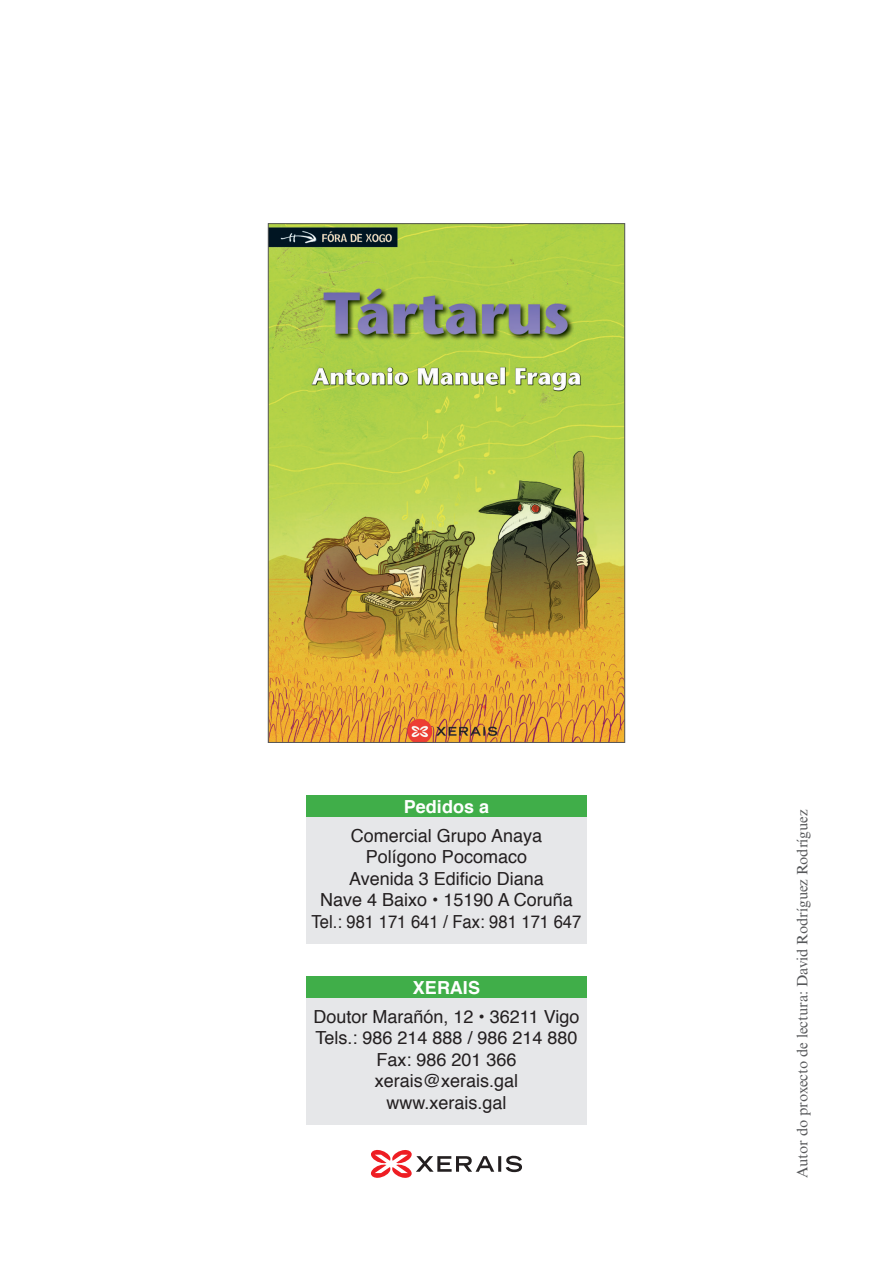
<style>
.page{position:relative;width:893px;height:1263px;background:#fff}
.page>*{position:absolute;margin:0;border:0;box-sizing:border-box;transform-origin:0 0}
.t1{font:18px "Helvetica";color:#231f20}
.t2{font:18px "Helvetica";color:#231f20;scale:.92 1}
.t3{font:700 18px "Helvetica";color:#fff}
.CORPO{font:15px "Times New Roman MT Std";color:#57585a}
</style>
<div class="page">
<img style="left:270px;top:225px;width:353px;height:516px">
<svg style="left:371px;top:1150px;width:151px;height:28px"></svg>
<div style="left:306px;top:811px;width:281px;height:133px;background:#e6e7e9"></div>
<div style="left:306px;top:795px;width:281px;height:21px;background:#40ae49"></div>
<div style="left:306px;top:992px;width:281px;height:133px;background:#e6e7e9"></div>
<div style="left:306px;top:976px;width:281px;height:21px;background:#40ae49"></div>
<p class="t3" style="left:404px;top:792px;width:87px">Pedidos a</p>
<p class="t1" style="left:351px;top:821px;width:193px">Comercial Grupo Anaya</p>
<p class="t1" style="left:366px;top:843px;width:163px">Polígono Pocomaco</p>
<p class="t1" style="left:349px;top:865px;width:196px">Avenida 3 Edificio Diana</p>
<p class="t1" style="left:320px;top:886px;width:254px">Nave 4 Baixo • 15190 A Coruña</p>
<p class="t2" style="left:312px;top:908px;width:295px">Tel.: 981 171 641 / Fax: 981 171 647</p>
<p class="t3" style="left:413px;top:973px;width:69px">XERAIS</p>
<p class="t1" style="left:314px;top:1002px;width:267px">Doutor Marañón, 12 • 36211 Vigo</p>
<p class="t1" style="left:315px;top:1024px;width:264px">Tels.: 986 214 888 / 986 214 880</p>
<p class="t1" style="left:376px;top:1046px;width:142px">Fax: 986 201 366</p>
<p class="t1" style="left:375px;top:1067px;width:145px">xerais@xerais.gal</p>
<p class="t1" style="left:386px;top:1089px;width:122px">www.xerais.gal</p>
<p class="CORPO" style="left:794px;top:1178px;width:370px;rotate:-90deg">Autor do proxecto de lectura: David Rodríguez Rodríguez</p>
</div>
